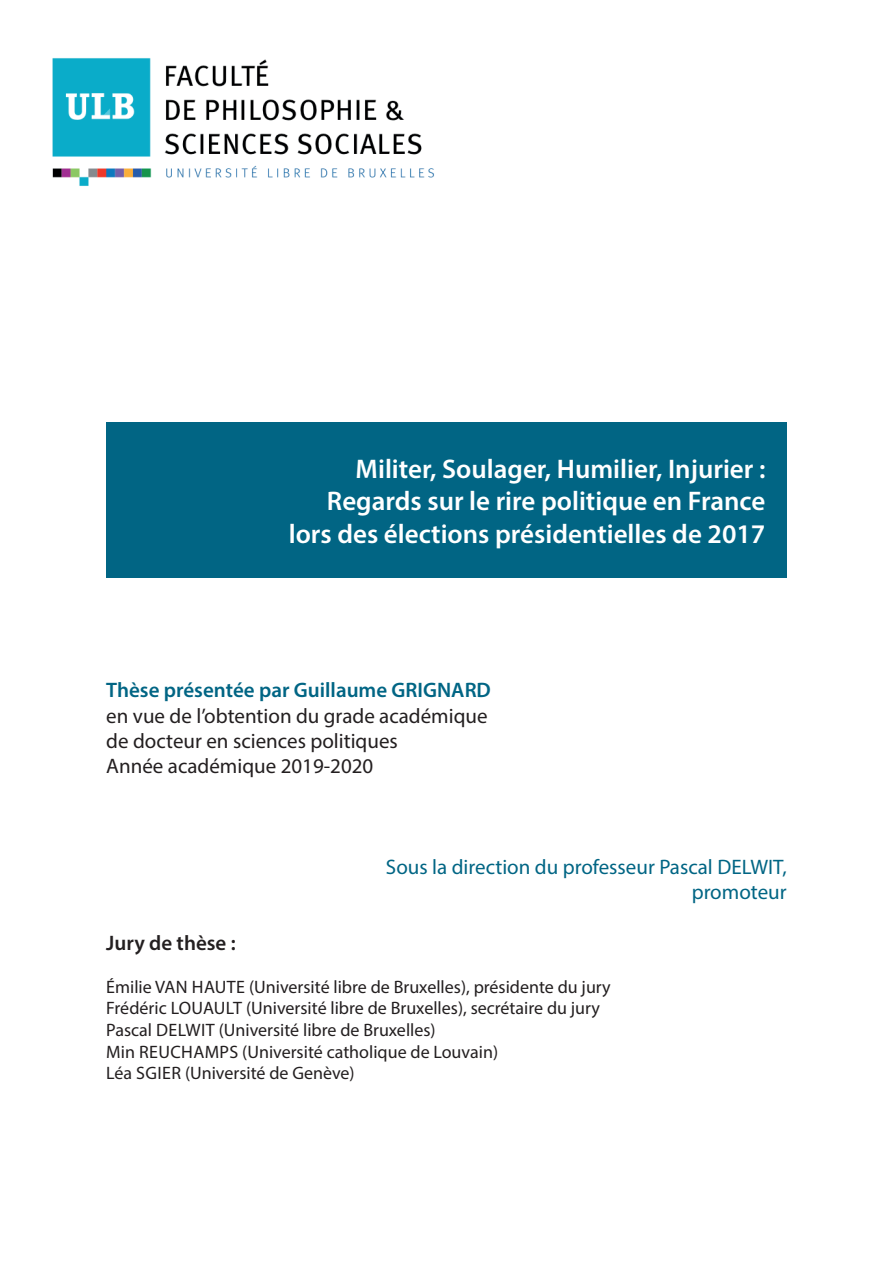
<style>
.page{position:relative;width:893px;height:1263px;background:#fff}
.page>*{position:absolute;margin:0;border:0;box-sizing:border-box;transform-origin:0 0}
.t1{font:600 27px/32.4px "Myriad Pro";color:#fff;text-align:right}
.t2{font:21px/25.2px "Myriad Pro";color:#231f20}
.t3{font:21px/25.2px "Myriad Pro";color:#016584;text-align:right}
.t4{font:600 21px "Myriad Pro";color:#016584}
.t5{font:600 21px "Myriad Pro";color:#231f20}
.t6{font:18px/21.6px "Myriad Pro";color:#231f20}
</style>
<div class="page">
<img style="left:52px;top:58px;width:382px;height:128px">
<div style="left:106px;top:422px;width:681px;height:156px;background:#016584"></div>
<h1 class="t1" style="left:289px;top:452px;width:478px">Militer, Soulager, Humilier, Injurier :<br>Regards sur le rire politique en France lors des élections présidentielles de 2017</h1>
<p class="t4" style="left:106px;top:677px;width:386px">Thèse présentée par Guillaume GRIGNARD</p>
<p class="t2" style="left:106px;top:703px;width:383px">en vue de l’obtention du grade académique de docteur en sciences politiques<br>Année académique 2019-2020</p>
<p class="t3" style="left:386px;top:854px;width:402px">Sous la direction du professeur Pascal DELWIT, promoteur</p>
<p class="t5" style="left:106px;top:929px;width:131px">Jury de thèse :</p>
<p class="t6" style="left:106px;top:975px;width:506px">Émilie VAN HAUTE (Université libre de Bruxelles), présidente du jury Frédéric LOUAULT (Université libre de Bruxelles), secrétaire du jury Pascal DELWIT (Université libre de Bruxelles)<br>Min REUCHAMPS (Université catholique de Louvain)<br>Léa SGIER (Université de Genève)</p>
</div>
